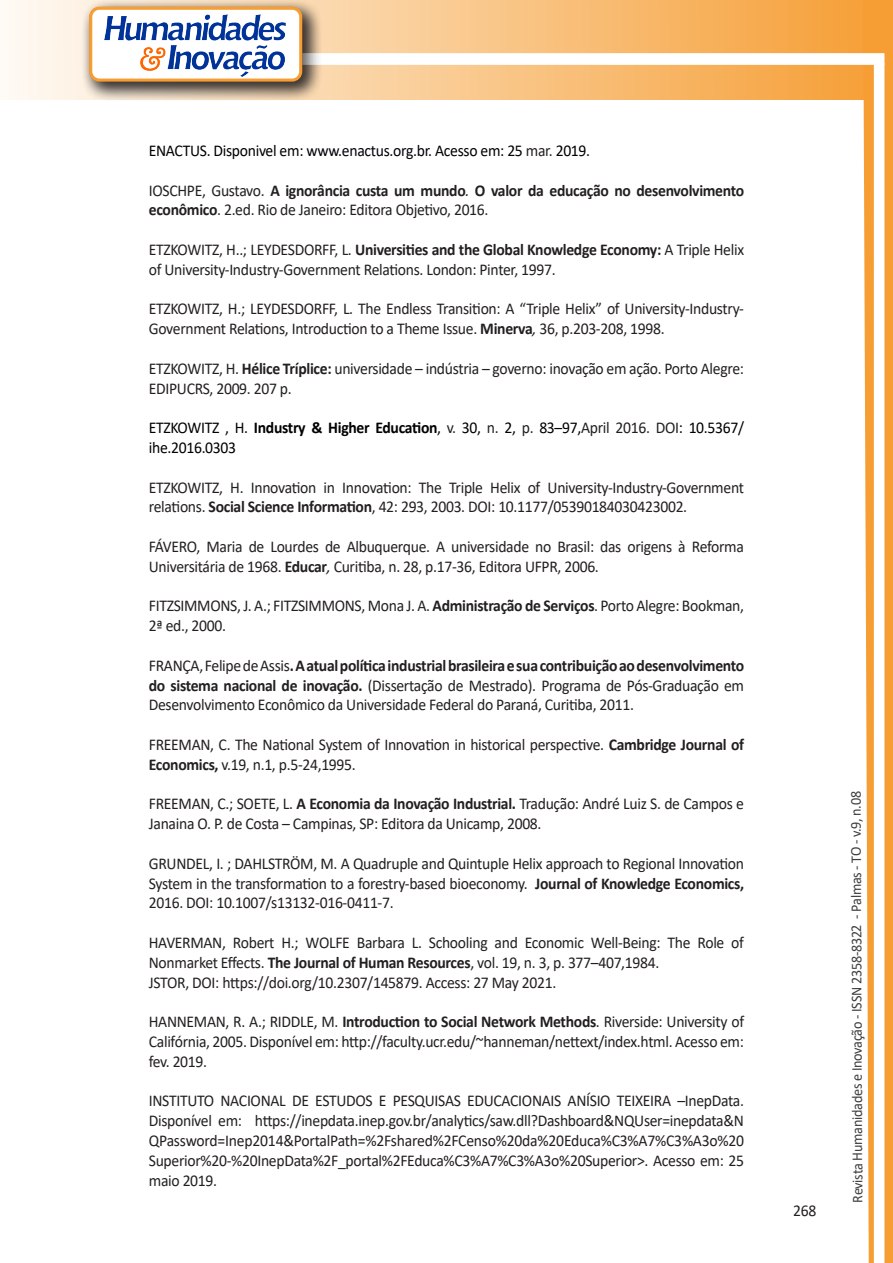
<style>
.page{position:relative;width:893px;height:1263px;background:#fff}
.page>*{position:absolute;margin:0;border:0;box-sizing:border-box;transform-origin:0 0}
.texto{font:16.5px/19.8px "Calibri";letter-spacing:-.02em;color:#231f20;scale:.95 1}
.texto-2{font:16.5px/19.8px "Calibri";letter-spacing:-.02em;color:#000;scale:.95 1}
.texto-3{font:700 16.5px/19.8px "Calibri";letter-spacing:-.02em;color:#231f20;scale:.95 1}
.t1{font:15px "Calibri";letter-spacing:-.025em;color:#3e3e3f;scale:.95 1}
.s1{color:#00000a}
.s2{color:#231f20}
.s3{font-weight:400}
.s4{font-weight:400;font-style:italic}
.s5{font-weight:700}
.s6{font-style:italic}
</style>
<div class="page">
<svg style="left:5px;top:0;width:858px;height:100px;background:#f9c484"></svg>
<div style="left:302px;top:53px;width:582px;height:12px;background:#fff;border:2px solid #fff"></div>
<svg style="left:863px;top:0;width:30px;height:1263px"></svg>
<div style="left:81px;top:0;width:241px;height:102px;background:#231f20;opacity:.75"></div>
<div style="left:91px;top:8px;width:210px;height:72px;background:#fff;border-radius:9px"></div>
<img style="left:104px;top:14px;width:181px;height:62px">
<div style="left:89px;top:7px;width:213px;height:75px;border:3px solid #f69e34;border-radius:9px"></div>
<p class="texto-2" style="left:149px;top:140px;width:466px">ENACTUS. Disponivel em: <span class="s1">www.enactus.org.br</span>. Acesso em: 25 <span class="s2">mar.</span> 2019.</p>
<p class="texto-3" style="left:149px;top:180px;width:628px"><span class="s3">IOSCHPE, Gustavo.</span> A ignorância custa um mundo<span class="s4">.</span> O valor da educação no desenvolvimento econômico<span class="s3">. 2.ed. Rio de Janeiro: Editora Objetivo, 2016.</span></p>
<p class="texto" style="left:149px;top:239px;width:628px">ETZKOWITZ, H..; LEYDESDORFF, L. <span class="s5">Universities and the Global Knowledge Economy:</span> A Triple Helix of University-Industry-Government Relations. London: Pinter, 1997.</p>
<p class="texto" style="left:149px;top:298px;width:628px">ETZKOWITZ, H.; LEYDESDORFF, L. The Endless Transition: A “Triple Helix” of University-Industry-<br>Government Relations, Introduction to a Theme Issue. <span class="s5">Minerva</span><span class="s6">,</span> 36, p.203-208, 1998.</p>
<p class="texto" style="left:149px;top:358px;width:628px">ETZKOWITZ, H. <span class="s5">Hélice Tríplice:</span> universidade – indústria – governo: inovação em ação. Porto Alegre:<br>EDIPUCRS, 2009. 207 p.</p>
<p class="texto-2" style="left:149px;top:417px;width:628px">ETZKOWITZ , H. <span class="s5">Industry &amp; Higher Education</span>, <span class="s2">v.</span> 30, <span class="s2">n.</span> 2, <span class="s2">p.</span> 83–97,<span class="s2">April 2016. DOI</span>: 10.5367/ ihe.2016.0303</p>
<p class="texto" style="left:149px;top:477px;width:628px">ETZKOWITZ, H. Innovation in Innovation: The Triple Helix of University-Industry-Government relations. <span class="s5">Social Science Information</span>, 42: 293, 2003. DOI: 10.1177/05390184030423002.</p>
<p class="texto" style="left:149px;top:536px;width:628px">FÁVERO, Maria de Lourdes de Albuquerque. A universidade no Brasil: das origens à Reforma<br>Universitária de 1968. <span class="s5">Educar</span><span class="s6">,</span> Curitiba, n. 28, p.17-36, Editora UFPR, 2006.</p>
<p class="texto" style="left:149px;top:595px;width:628px">FITZSIMMONS, J. A.; FITZSIMMONS, Mona J. A. <span class="s5">Administração de Serviços</span>. Porto Alegre: Bookman,<br>2ª ed., 2000.</p>
<p class="texto" style="left:149px;top:655px;width:628px;text-align:justify">FRANÇA, Felipe de Assis<span class="s5">. A atual política industrial brasileira e sua contribuição ao desenvolvimento do sistema nacional de inovação.</span> (Dissertação de Mestrado). Programa de Pós-Graduação em Desenvolvimento Econômico da Universidade Federal do Paraná, Curitiba, 2011.</p>
<p class="texto" style="left:149px;top:734px;width:628px">FREEMAN, C. The National System of Innovation in historical perspective. <span class="s5">Cambridge Journal of<br>Economics,</span> v.19, n.1, p.5-24,1995.</p>
<p class="texto" style="left:149px;top:793px;width:628px">FREEMAN, C.; SOETE, L. <span class="s5">A Economia da Inovação Industrial.</span> Tradução: André Luiz S. de Campos e<br>Janaina O. P. de Costa – Campinas, SP: Editora da Unicamp, 2008.</p>
<p class="texto" style="left:149px;top:853px;width:628px;text-align:justify">GRUNDEL, I. ; DAHLSTRÖM, M. A Quadruple and Quintuple Helix approach to Regional Innovation System in the transformation to a forestry-based bioeconomy. <span class="s5">Journal of Knowledge Economics, </span>2016. DOI: 10.1007/s13132-016-0411-7.</p>
<p class="texto" style="left:149px;top:932px;width:628px">HAVERMAN, Robert H.; WOLFE Barbara L. Schooling and Economic Well-Being: The Role of<br>Nonmarket Effects. <span class="s5">The Journal of Human Resources</span>, vol. 19, n. 3, p. 377–407,1984.</p>
<p class="texto" style="left:149px;top:972px;width:430px">JSTOR, DOI: https://doi.org/10.2307/145879. Access: 27 May 2021.</p>
<p class="texto" style="left:149px;top:1011px;width:628px;text-align:justify">HANNEMAN, R. A.; RIDDLE, M. <span class="s5">Introduction to Social Network Methods</span>. Riverside: University of Califórnia, 2005. Disponível em: http://faculty.ucr.edu/~hanneman/nettext/index.html. Acesso em: fev. 2019.</p>
<p class="texto" style="left:149px;top:1090px;width:628px;text-align:justify">INSTITUTO NACIONAL DE ESTUDOS E PESQUISAS EDUCACIONAIS ANÍSIO TEIXEIRA –InepData.<br>Disponível em: https://inepdata.inep.gov.br/analytics/saw.dll?Dashboard&amp;NQUser=inepdata&amp;N QPassword=Inep2014&amp;PortalPath=%2Fshared%2FCenso%20da%20Educa%C3%A7%C3%A3o%20<br>Superior%20-%20InepData%2F_portal%2FEduca%C3%A7%C3%A3o%20Superior&gt;. Acesso em: 25 maio 2019.</p>
<p class="texto" style="left:793px;top:1200px;width:26px">268</p>
<p class="t1" style="left:846px;top:1203px;width:435px;rotate:-90deg">Revista Humanidades e Inovação - ISSN 2358-8322 - Palmas - TO - v.9, n.08</p>
</div>
